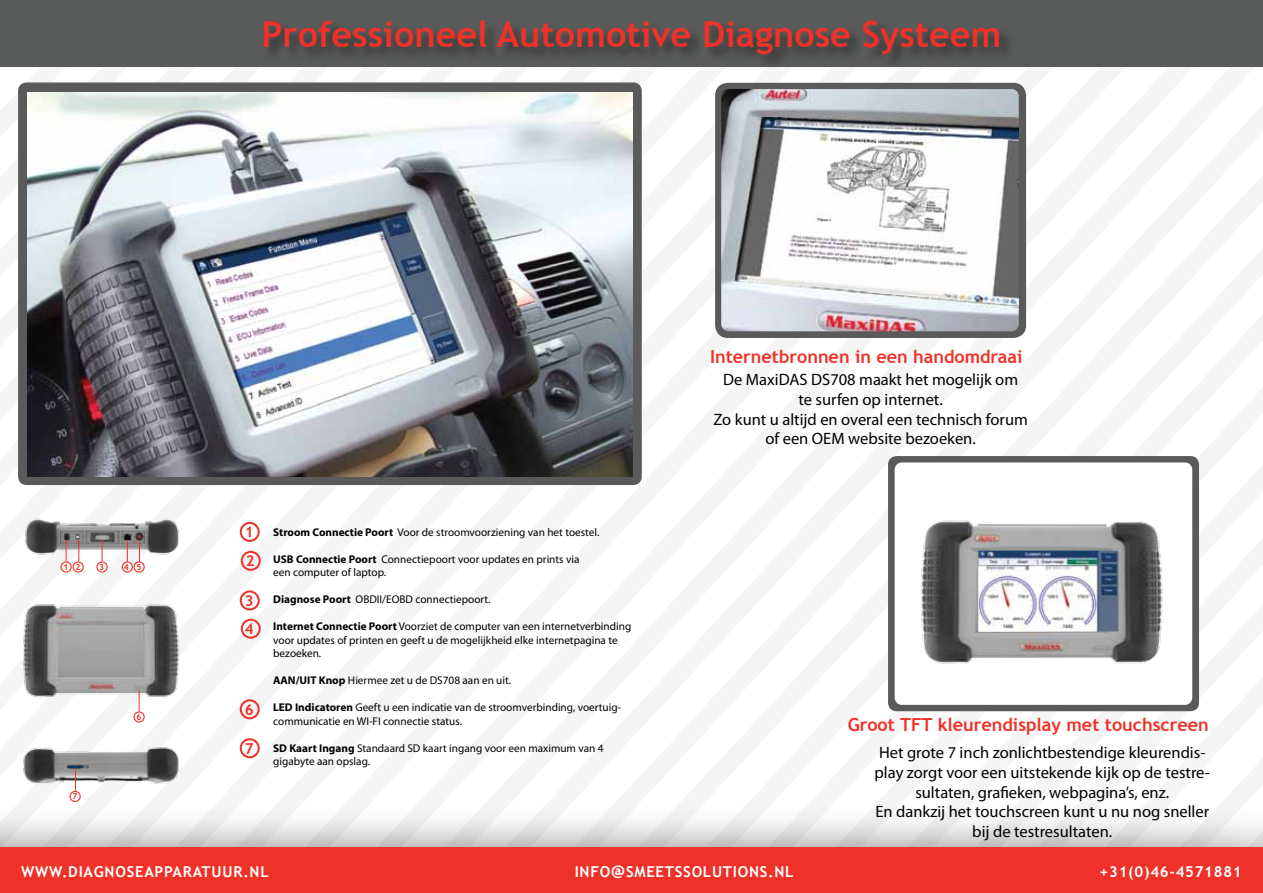
<style>
.page{position:relative;width:1263px;height:893px;background:#fff}
.page>*{position:absolute;margin:0;border:0;box-sizing:border-box;transform-origin:0 0}
.t1{font:700 36px "Trebuchet MS";color:#ee3129}
.t2{font:700 18px "Trebuchet MS";color:#ee3129}
.t3{font:16.5px/19.8px "Myriad Pro";color:#000;text-align:center}
.t4{font:700 15px "Trebuchet MS";letter-spacing:.05em;color:#fff}
.t5{font:700 15px/29px "Trebuchet MS";color:#ee3129}
.t6{font:11.25px/13.5px "Myriad Pro";color:#000}
.t7{font:700 8.4px "Trebuchet MS";color:#ee3129}
.s1{font-weight:700}
.s2{font-size:18px}
</style>
<div class="page">
<div style="left:0;top:0;width:1263px;height:67px;background:#595a5a"></div>
<div style="left:0;top:847px;width:1263px;height:46px;background:#ee3129"></div>
<div style="left:263px;top:20px;width:752px;height:50px;background:#000;opacity:.4"></div>
<div style="left:18px;top:82px;width:624px;height:403px;background:#5a5a5a;border-radius:9px"></div>
<div style="left:888px;top:456px;width:311px;height:255px;background:#5a5a5a;border-radius:9px"></div>
<div style="left:715px;top:83px;width:311px;height:255px;background:#5a5a5a;border-radius:13px"></div>
<img style="left:721px;top:89px;width:298px;height:242px">
<img style="left:736px;top:118px;width:283px;height:188px">
<img style="left:28px;top:92px;width:605px;height:385px">
<div style="left:895px;top:462px;width:297px;height:243px;background:#fff;border-radius:7px"></div>
<img style="left:920px;top:520px;width:243px;height:144px">
<img style="left:978px;top:551px;width:140px;height:81px">
<div style="left:240px;top:522px;width:20px;height:20px;border:2px solid #ee3129;border-radius:50%"></div>
<div style="left:241px;top:551px;width:20px;height:20px;border:2px solid #ee3129;border-radius:50%"></div>
<div style="left:240px;top:590px;width:20px;height:20px;border:2px solid #ee3129;border-radius:50%"></div>
<div style="left:241px;top:619px;width:20px;height:20px;border:2px solid #ee3129;border-radius:50%"></div>
<div style="left:240px;top:699px;width:20px;height:20px;border:2px solid #ee3129;border-radius:50%"></div>
<div style="left:240px;top:738px;width:20px;height:20px;border:2px solid #ee3129;border-radius:50%"></div>
<img style="left:22px;top:604px;width:157px;height:99px">
<img style="left:25px;top:518px;width:154px;height:43px">
<img style="left:23px;top:747px;width:160px;height:47px">
<div style="left:60px;top:561px;width:12px;height:12px;border:1px solid #ee3129;border-radius:50%"></div>
<div style="left:73px;top:561px;width:11px;height:12px;border:1px solid #ee3129;border-radius:50%"></div>
<div style="left:96px;top:561px;width:12px;height:12px;border:1px solid #ee3129;border-radius:50%"></div>
<div style="left:122px;top:561px;width:11px;height:12px;border:1px solid #ee3129;border-radius:50%"></div>
<div style="left:133px;top:561px;width:12px;height:12px;border:1px solid #ee3129;border-radius:50%"></div>
<div style="left:133px;top:711px;width:12px;height:12px;border:1px solid #ee3129;border-radius:50%"></div>
<div style="left:70px;top:791px;width:11px;height:11px;border:1px solid #ee3129;border-radius:50%"></div>
<svg style="left:66px;top:540px;width:1px;height:21px"></svg>
<svg style="left:78px;top:540px;width:1px;height:21px"></svg>
<svg style="left:102px;top:540px;width:1px;height:21px"></svg>
<svg style="left:127px;top:540px;width:1px;height:22px"></svg>
<svg style="left:139px;top:541px;width:1px;height:21px"></svg>
<svg style="left:139px;top:690px;width:1px;height:21px"></svg>
<svg style="left:75px;top:770px;width:1px;height:21px"></svg>
<h1 class="t1" style="left:261px;top:11px;width:742px">Professioneel Automotive Diagnose Systeem</h1>
<h2 class="t2" style="left:710px;top:345px;width:314px">Internetbronnen in een handomdraai</h2>
<p class="t7" style="left:63px;top:562px;width:18px">1 2</p>
<p class="t7" style="left:99px;top:562px;width:6px">3</p>
<p class="t7" style="left:124px;top:562px;width:19px">4 5</p>
<p class="t7" style="left:72px;top:791px;width:6px">7</p>
<p class="t7" style="left:136px;top:712px;width:6px">6</p>
<h3 class="t5" style="left:245px;top:517px;width:11px">1<br>2</h3>
<h3 class="t5" style="left:245px;top:586px;width:10px;line-height:28.2px">3<br>4</h3>
<h3 class="t5" style="left:245px;top:695px;width:10px">6</h3>
<h3 class="t5" style="left:245px;top:734px;width:10px">7</h3>
<p class="t6" style="left:273px;top:525px;width:328px"><span class="s1">Stroom Connectie Poort</span> Voor de stroomvoorziening van het toestel.</p>
<p class="t6" style="left:273px;top:552px;width:308px"><span class="s1">USB Connectie Poort</span> Connectiepoort voor updates en prints via een computer of laptop.</p>
<p class="t6" style="left:273px;top:592px;width:219px"><span class="s1">Diagnose Poort</span> OBDII/EOBD connectiepoort.</p>
<p class="t6" style="left:273px;top:619px;width:360px"><span class="s1">Internet Connectie Poort</span> Voorziet de computer van een internetverbinding voor updates of printen en geeft u de mogelijkheid elke internetpagina te bezoeken.</p>
<p class="t6" style="left:273px;top:673px;width:239px"><span class="s1">AAN/UIT Knop</span> Hiermee zet u de DS708 aan en uit.</p>
<p class="t6" style="left:273px;top:700px;width:349px"><span class="s1">LED Indicatoren</span> Geeft u een indicatie van de stroomverbinding, voertuig&shy;communicatie en WI-FI connectie status.</p>
<p class="t6" style="left:273px;top:741px;width:332px"><span class="s1">SD Kaart Ingang</span> Standaard SD kaart ingang voor een maximum van 4 gigabyte aan opslag.</p>
<h3 class="t3" style="left:713px;top:369px;width:316px">De MaxiDAS DS708 maakt het mogelijk om<br>te surfen op internet.<br>Zo kunt u altijd en overal een technisch forum of een OEM website bezoeken.</h3>
<h2 class="t2" style="left:848px;top:714px;width:363px">Groot TFT kleurendisplay met touchscreen</h2>
<h3 class="t3" style="left:874px;top:742px;width:337px">Het grote 7 inch zonlichtbestendige kleurendis&shy;play zorgt voor een uitstekende kijk op de testre&shy;sultaten, grafieken, webpagina’s, enz.<br>En dankzij het touchscreen kunt u nu nog sneller bij de testresultaten.</h3>
<h3 class="t4" style="left:21px;top:862px;width:249px">WWW.DIAGNOSEAPPARATUUR.NL</h3>
<h3 class="t4" style="left:575px;top:862px;width:220px">INFO<span class="s2">@</span>SMEETSSOLUTIONS.NL</h3>
<h3 class="t4" style="left:1100px;top:862px;width:144px">+31(0)46-4571881</h3>
</div>
